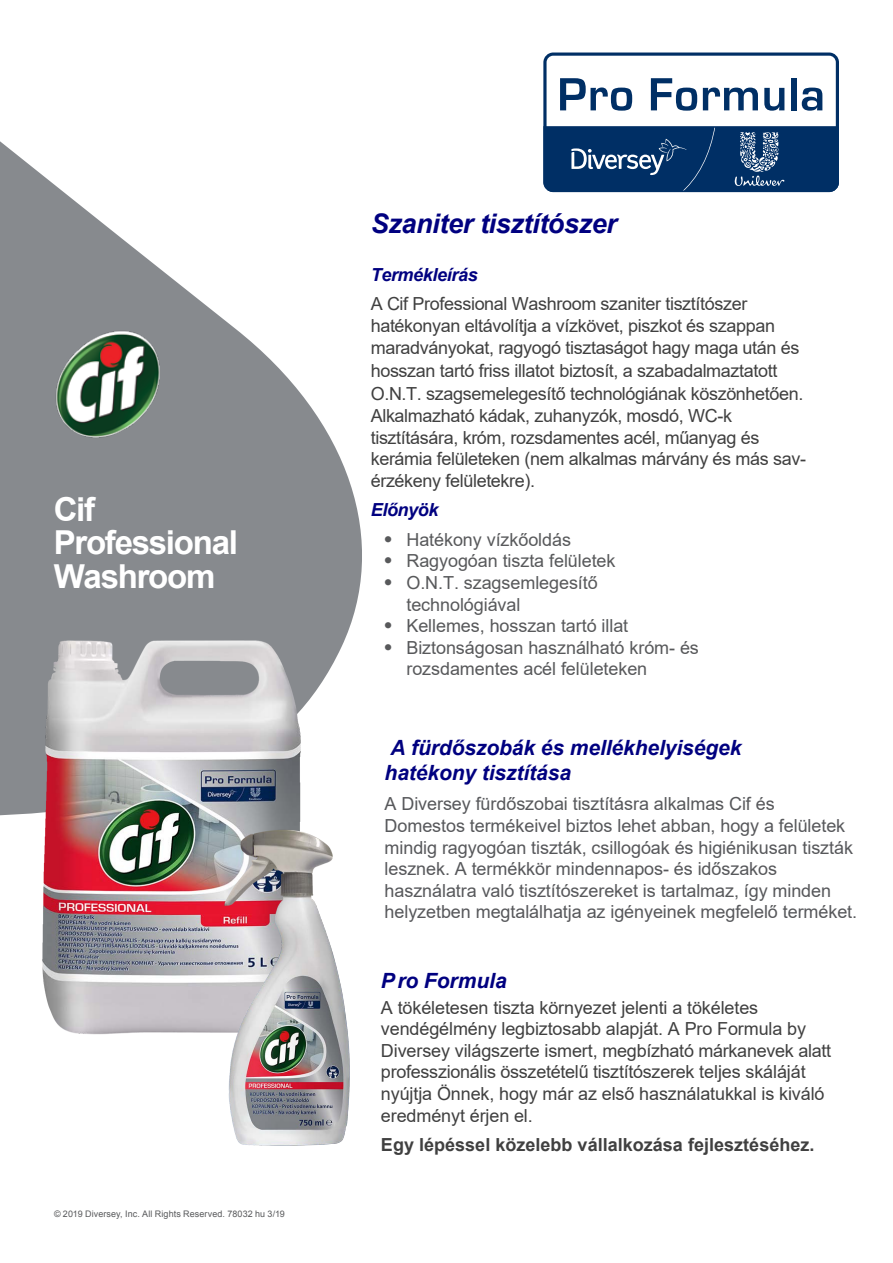
<style>
.page{position:relative;width:893px;height:1263px;background:#fff}
.page>*{position:absolute;margin:0;border:0;box-sizing:border-box;transform-origin:0 0}
.t1{font:700 33px/33.6px "Arial";letter-spacing:-.04em;color:#fff}
.t2{font:italic 700 27px "Arial";letter-spacing:-.015em;color:#000080}
.t3{font:italic 700 21px/25.2px "Arial";letter-spacing:-.005em;color:#000080}
.t4{font:18px/21.6px "Arial";letter-spacing:-.02em;color:#404040}
.t5{font:18px/21.6px "Arial";letter-spacing:-.005em;color:#57585b}
.t6{font:18px/21.6px "Arial";letter-spacing:-.005em;color:#58595b}
.t7{font:700 18px "Arial";color:#404040}
.t8{font:italic 700 18px "Arial";letter-spacing:-.02em;color:#000080}
.t9{font:9px "Arial";letter-spacing:.01em;color:#58595b}
.s1{font-family:"Aaux Pro OT";font-size:19.95px}
</style>
<div class="page">
<svg style="left:0;top:141px;width:362px;height:675px;fill:#878a8e"></svg>
<svg style="left:543px;top:53px;width:296px;height:139px"></svg>
<img style="left:47px;top:323px;width:119px;height:123px">
<img style="left:39px;top:630px;width:267px;height:405px">
<img style="left:212px;top:813px;width:147px;height:333px">
<h1 class="t1" style="left:54px;top:493px;width:186px">Cif<br>Professional<br>Washroom</h1>
<p class="t9" style="left:54px;top:1208px;width:232px">© 2019 Diversey, Inc. All Rights Reserved. 78032 hu 3/19</p>
<h2 class="t2" style="left:371px;top:206px;width:248px">Szaniter tisztítószer</h2>
<p class="t8" style="left:371px;top:263px;width:109px">Termékleírás</p>
<p class="t4" style="left:371px;top:293px;width:430px">A Cif Professional Washroom szaniter tisztítószer hatékonyan eltávolítja a vízkövet, piszkot és szappan maradványokat, ragyogó tisztaságot hagy maga után és</p>
<p class="t4" style="left:371px;top:360px;width:437px">hosszan tartó friss illatot biztosít, a szabadalmaztatott O.N.T. szagsemelegesítő technológiának köszönhetően.<br>Alkalmazható kádak, zuhanyzók, mosdó, WC-k tisztítására, króm, rozsdamentes acél, műanyag és kerámia felületeken (nem alkalmas márvány és más sav&shy;érzékeny felületekre).</p>
<p class="t8" style="left:371px;top:497px;width:69px">Előnyök</p>
<p class="t6" style="left:384px;top:528px;width:189px"><span class="s1">•</span> Hatékony vízkőoldás</p>
<p class="t6" style="left:384px;top:550px;width:233px"><span class="s1">•</span> Ragyogóan tiszta felületek</p>
<p class="t6" style="left:406px;top:572px;width:193px;text-indent:-23px"><span class="s1">•</span> O.N.T. szagsemlegesítő technológiával</p>
<p class="t6" style="left:384px;top:615px;width:246px"><span class="s1">•</span> Kellemes, hosszan tartó illat</p>
<p class="t6" style="left:406px;top:636px;width:294px;text-indent:-23px"><span class="s1">•</span> Biztonságosan használható króm- és rozsdamentes acél felületeken</p>
<p class="t3" style="left:385px;top:735px;width:358px">A fürdőszobák és mellékhelyiségek hatékony tisztítása</p>
<p class="t5" style="left:385px;top:793px;width:474px">A Diversey fürdőszobai tisztításra alkalmas Cif és Domestos termékeivel biztos lehet abban, hogy a felületek mindig ragyogóan tiszták, csillogóak és higiénikusan tiszták lesznek. A termékkör mindennapos- és időszakos használatra való tisztítószereket is tartalmaz, így minden helyzetben megtalálhatja az igényeinek megfelelő terméket.</p>
<p class="t3" style="left:381px;top:969px;width:127px">Pro Formula</p>
<p class="t4" style="left:381px;top:996px;width:452px">A tökéletesen tiszta környezet jelenti a tökéletes vendégélmény legbiztosabb alapját. A Pro Formula by Diversey világszerte ismert, megbízható márkanevek alatt professzionális összetételű tisztítószerek teljes skáláját nyújtja Önnek, hogy már az első használatukkal is kiváló eredményt érjen el.</p>
<p class="t7" style="left:381px;top:1132px;width:435px">Egy lépéssel közelebb vállalkozása fejlesztéséhez.</p>
</div>
